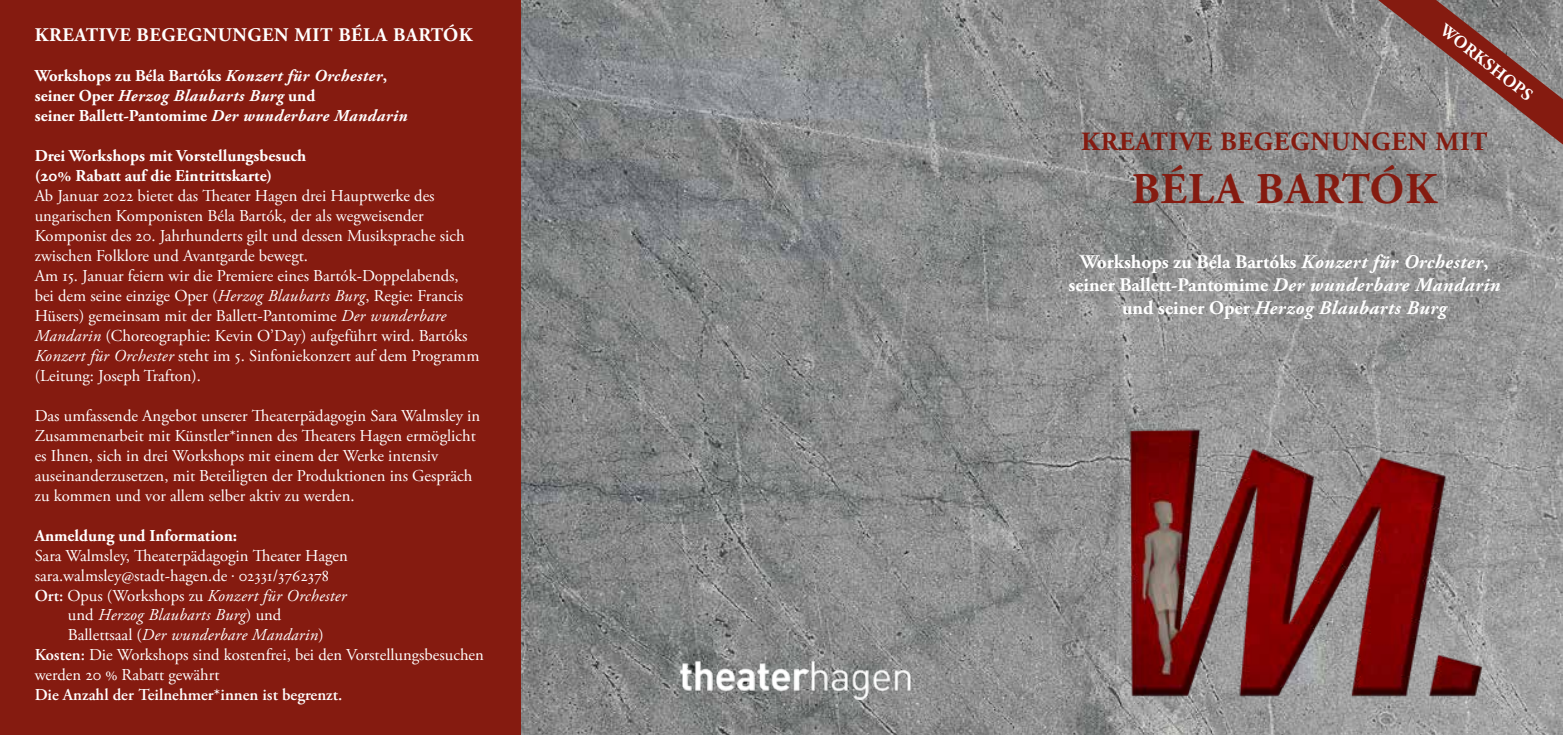
<style>
.page{position:relative;width:1563px;height:735px;background:#fff}
.page>*{position:absolute;margin:0;border:0;box-sizing:border-box;transform-origin:0 0}
.t1{font:700 43.75px "Adobe Garamond Pro";letter-spacing:.03em;color:#851b10}
.t2{font:700 26.25px "Adobe Garamond Pro";letter-spacing:.03em;color:#851b10}
.t3{font:700 19.25px/23.1px "Adobe Garamond Pro";color:#fff;text-align:center}
.t4{font:700 19.25px "Adobe Garamond Pro";letter-spacing:.03em;color:#fff}
.t5{font:700 17.5px "Adobe Garamond Pro";color:#fff}
.t6{font:16.62px/19.9px "Adobe Garamond Pro";color:#fff}
.t7{font:700 16.62px/19.9px "Adobe Garamond Pro";color:#fff}
.t8{font:italic 16.62px "Adobe Garamond Pro";letter-spacing:.02em;color:#fff}
.t9{font:600 16.62px "Adobe Garamond Pro";color:#fff}
.s1{font-style:italic}
.s2{font-weight:600;font-style:normal}
.s3{font-style:normal}
.s4{font-weight:600}
</style>
<div class="page">
<div style="left:0;top:0;width:544px;height:734px;background:#851b10"></div>
<img style="left:521px;top:0;width:1042px;height:734px">
<img style="left:1068px;top:403px;width:452px;height:304px">
<img style="left:680px;top:655px;width:234px;height:44px">
<svg style="left:1378px;top:0;width:185px;height:144px;background:#8c706d"></svg>
<p class="t4" style="left:35px;top:24px;width:439px">KREATIVE BEGEGNUNGEN MIT BÉLA BARTÓK</p>
<p class="t7" style="left:35px;top:66px;width:374px">Workshops zu Béla Bartóks <span class="s1">Konzert für Orchester</span>, seiner Oper <span class="s1">Herzog Blaubarts Burg</span> und<br>seiner Ballett-Pantomime <span class="s1">Der wunderbare Mandarin</span></p>
<p class="t7" style="left:35px;top:146px;width:273px">Drei Workshops mit Vorstellungsbesuch (20% Rabatt auf die Eintrittskarte)</p>
<p class="t6" style="left:35px;top:186px;width:446px">Ab Januar 2022 bietet das Theater Hagen drei Hauptwerke des ungarischen Komponisten Béla Bartók, der als wegweisender Komponist des 20. Jahrhunderts gilt und dessen Musiksprache sich zwischen Folklore und Avantgarde bewegt.<br>Am 15. Januar feiern wir die Premiere eines Bartók-Doppelabends, bei dem seine einzige Oper (<span class="s1">Herzog Blaubarts Burg</span>, Regie: Francis Hüsers) gemeinsam mit der Ballett-Pantomime <span class="s1">Der wunderbare Mandarin</span> (Choreographie: Kevin O’Day) aufgeführt wird. Bartóks <span class="s1">Konzert für Orchester</span> steht im 5. Sinfoniekonzert auf dem Programm (Leitung: Joseph Trafton).</p>
<p class="t6" style="left:35px;top:406px;width:447px">Das umfassende Angebot unserer Theaterpädagogin Sara Walmsley in Zusammenarbeit mit Künstler*innen des Theaters Hagen ermöglicht es Ihnen, sich in drei Workshops mit einem der Werke intensiv auseinanderzusetzen, mit Beteiligten der Produktionen ins Gespräch zu kommen und vor allem selber aktiv zu werden.</p>
<p class="t7" style="left:35px;top:525px;width:204px">Anmeldung und Information:</p>
<p class="t6" style="left:35px;top:545px;width:315px">Sara Walmsley, Theaterpädagogin Theater Hagen</p>
<p class="t6" style="left:35px;top:565px;width:296px">sara.walmsley@stadt-hagen.de . 02331/3762378</p>
<p class="t8" style="left:35px;top:585px;width:313px"><span class="s2">Ort:</span> <span class="s3">Opus (Workshops zu</span> Konzert für Orchester</p>
<p class="t8" style="left:68px;top:605px;width:215px"><span class="s3">und</span> Herzog Blaubarts Burg<span class="s3">) und</span></p>
<p class="t8" style="left:68px;top:624px;width:257px"><span class="s3">Ballettsaal (</span>Der wunderbare Mandarin<span class="s3">)</span></p>
<p class="t6" style="left:35px;top:645px;width:451px"><span class="s4">Kosten:</span> Die Workshops sind kostenfrei, bei den Vorstellungsbesuchen</p>
<p class="t6" style="left:35px;top:665px;width:186px">werden 20 % Rabatt gewährt</p>
<p class="t9" style="left:35px;top:685px;width:309px">Die Anzahl der Teilnehmer*innen ist begrenzt.</p>
<p class="t5" style="left:1448px;top:20px;width:114px;rotate:38deg">WORKSHOPS</p>
<h2 class="t2" style="left:1081px;top:126px;width:408px">KREATIVE BEGEGNUNGEN MIT</h2>
<h1 class="t1" style="left:1132px;top:163px;width:307px">BÉLA BARTÓK</h1>
<p class="t3" style="left:1068px;top:250px;width:433px">Workshops zu Béla Bartóks <span class="s1">Konzert für Orchester</span>, seiner Ballett-Pantomime <span class="s1">Der wunderbare Mandarin </span>und seiner Oper <span class="s1">Herzog Blaubarts Burg</span></p>
</div>
